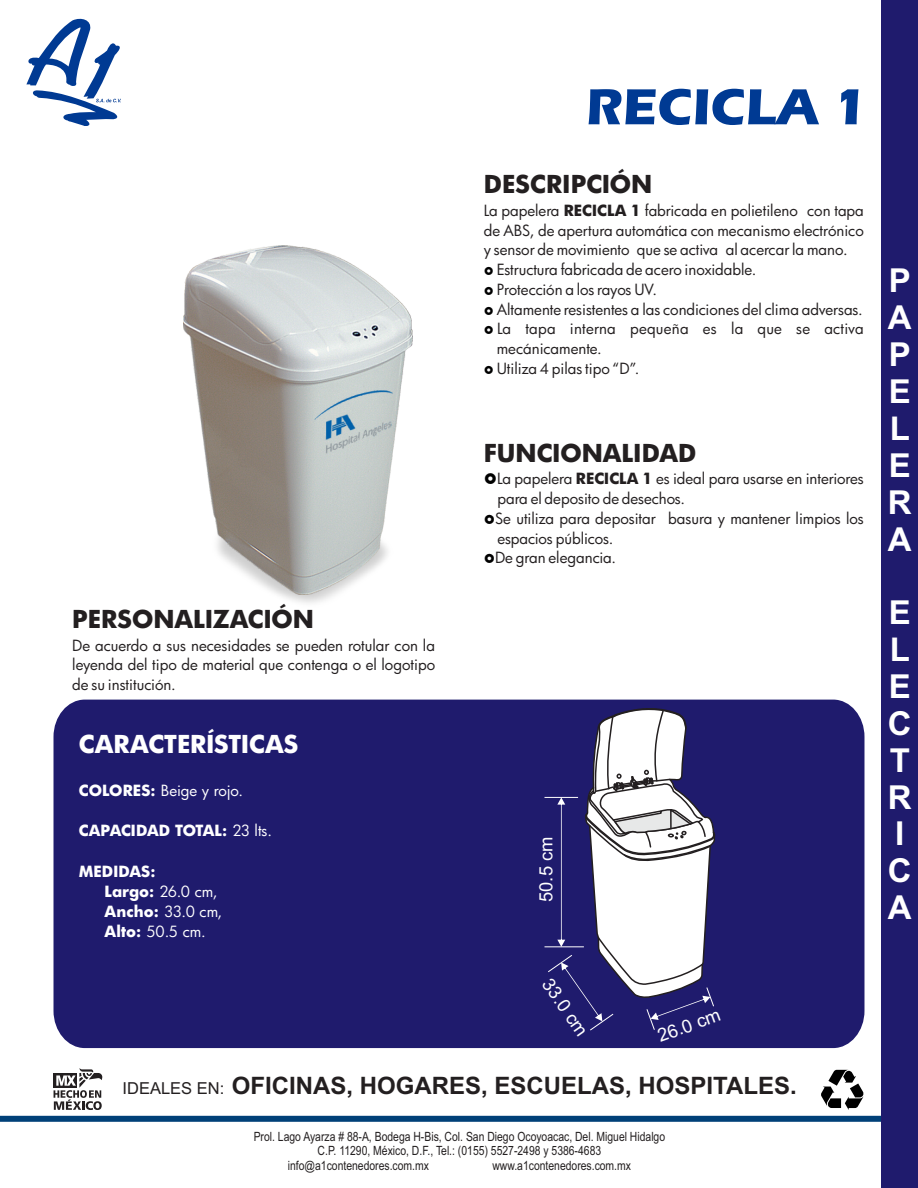
<style>
.page{position:relative;width:918px;height:1188px;background:#fff}
.page>*{position:absolute;margin:0;border:0;box-sizing:border-box;transform-origin:0 0}
.t1{font:700 52.5px "Eras ITC";color:#003a93}
.t2{font:700 33px/36.9px "Arial";color:#fff;text-align:justify}
.t3{font:700 24px "Arial";color:#231f20}
.t4{font:700 24px "Futura";color:#231f20}
.t5{font:700 24px "Futura";color:#fff}
.t6{font:18.3px "Arial";color:#fff}
.t7{font:15px/19.8px "Futura";color:#231f20}
.t8{font:700 15px/20.2px "Futura";color:#fff}
.t9{font:15px "Futura";letter-spacing:-.015em;color:#fff}
.t10{font:12.75px "Arial";color:#231f20;scale:.81 1}
.s1{font-weight:700}
.s2{font-weight:400}
.s3{font-weight:400;font-size:16.5px}
</style>
<div class="page">
<div style="left:54px;top:700px;width:810px;height:348px;background:#1f1b6d"></div>
<svg style="left:26px;top:18px;width:95px;height:108px"></svg>
<hr style="left:544px;top:797px;width:34px;height:1px;background:#fff">
<hr style="left:544px;top:946px;width:40px;height:1px;background:#fff">
<svg style="left:547px;top:706px;width:169px;height:325px"></svg>
<div style="left:0;top:1116px;width:918px;height:6px;background:#004078"></div>
<svg style="left:821px;top:1070px;width:43px;height:40px"></svg>
<svg style="left:54px;top:1068px;width:49px;height:42px"></svg>
<div style="left:881px;top:0;width:37px;height:1188px;background:#1f1b6d"></div>
<img style="left:183px;top:246px;width:229px;height:349px">
<img style="left:315px;top:390px;width:78px;height:64px">
<h1 class="t1" style="left:586px;top:88px;width:282px">RECICLA 1</h1>
<h3 class="t4" style="left:484px;top:175px;width:170px">DESCRIPCIÓN</h3>
<p class="t7" style="left:484px;top:202px;width:382px;text-align:justify">La papelera <span class="s1">RECICLA 1</span> fabricada en polietileno con tapa de ABS, de apertura automática con mecanismo electrónico y sensor de movimiento que se activa al acercar la mano.</p>
<p class="t7" style="left:497px;top:261px;width:261px">Estructura fabricada de acero inoxidable.<br>Protección a los rayos UV.</p>
<p class="t7" style="left:497px;top:321px;width:369px">La tapa interna pequeña es la que se activa mecánicamente.<br>Utiliza 4 pilas tipo “D”.</p>
<p class="t7" style="left:497px;top:301px;width:368px">Altamente resistentes a las condiciones del clima adversas.</p>
<h3 class="t4" style="left:484px;top:444px;width:214px">FUNCIONALIDAD</h3>
<p class="t7" style="left:497px;top:471px;width:368px">La papelera <span class="s1">RECICLA 1</span> es ideal para usarse en interiores para el deposito de desechos.</p>
<h3 class="t4" style="left:72px;top:610px;width:243px">PERSONALIZACIÓN</h3>
<p class="t7" style="left:72px;top:637px;width:364px;text-align:justify">De acuerdo a sus necesidades se pueden rotular con la leyenda del tipo de material que contenga o el logotipo de su institución.</p>
<h3 class="t5" style="left:79px;top:735px;width:221px">CARACTERÍSTICAS</h3>
<p class="t9" style="left:79px;top:784px;width:166px"><span class="s1">COLORES:</span> Beige y rojo.</p>
<p class="t8" style="left:79px;top:822px;width:195px">CAPACIDAD TOTAL: <span class="s2">23 lts.</span></p>
<p class="t8" style="left:105px;top:863px;width:119px;text-indent:-26px">MEDIDAS:<br>Largo: <span class="s2">26.0 cm,<br></span>Ancho: <span class="s2">33.0 cm,<br></span>Alto: <span class="s2">50.5 cm.</span></p>
<p class="t7" style="left:495px;top:510px;width:370px">Se utiliza para depositar basura y mantener limpios los espacios públicos.<br>De gran elegancia.</p>
<p class="t6" style="left:539px;top:902px;width:67px;rotate:-90deg">50.5 cm</p>
<p class="t6" style="left:552px;top:976px;width:67px;rotate:55deg">33.0 cm</p>
<p class="t6" style="left:656px;top:1030px;width:67px;rotate:-20deg">26.0 cm</p>
<h3 class="t3" style="left:123px;top:1076px;width:676px"><span class="s3">IDEALES EN:</span> OFICINAS, HOGARES, ESCUELAS, HOSPITALES.</h3>
<p class="t10" style="left:254px;top:1132px;width:510px">Prol. Lago Ayarza # 88-A, Bodega H-Bis, Col. San Diego Ocoyoacac, Del. Miguel Hidalgo</p>
<p class="t10" style="left:318px;top:1146px;width:352px">C.P. 11290, México, D.F., Tel.: (0155) 5527-2498 y 5386-4683</p>
<p class="t10" style="left:288px;top:1160px;width:176px">info@a1contenedores.com.mx</p>
<p class="t10" style="left:492px;top:1160px;width:173px">www.a1contenedores.com.mx</p>
<h2 class="t2" style="left:888px;top:265px;width:25px">P A P E L E R A</h2>
<h2 class="t2" style="left:888px;top:597px;width:25px;text-align:left">E<br>L<br>E<br>C<br>T<br>R<br>I<br>C<br>A</h2>
</div>
